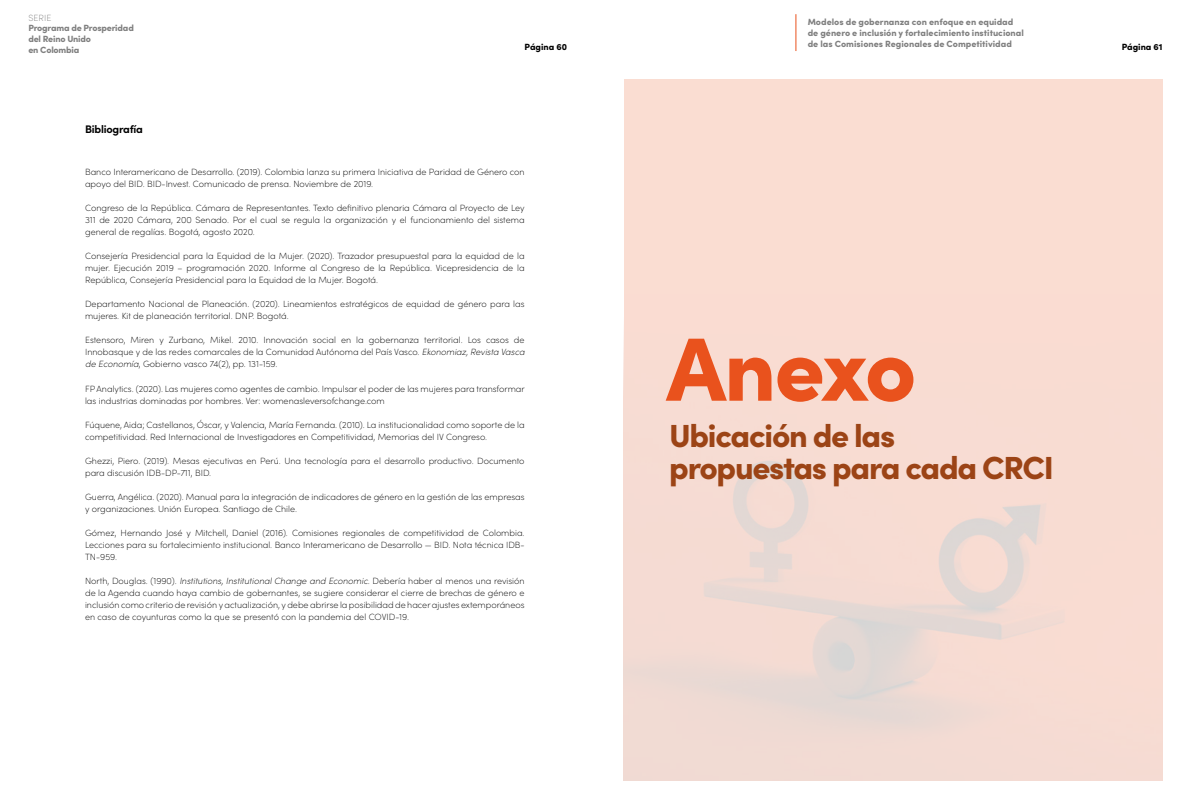
<style>
.page{position:relative;width:1191px;height:794px;background:#fff}
.page>*{position:absolute;margin:0;border:0;box-sizing:border-box;transform-origin:0 0}
.t1{font:900 90px "Sofia Pro";letter-spacing:-.035em;color:#e9521d}
.t2{font:900 32px/32px "Sofia Pro";letter-spacing:-.04em;color:#9c4416}
.t3{font:700 11px "Sofia Pro";letter-spacing:-.02em;color:#000}
.t4{font:200 9px/12px "Sofia Pro";color:#000}
.t5{font:900 9px/10.8px "Sofia Pro";color:#808080}
.t6{font:900 9px/10.8px "Sofia Pro";letter-spacing:-.02em;color:#808080}
.t7{font:900 9px "Sofia Pro";color:#000}
.t8{font:200 9px "Sofia Pro";letter-spacing:.01em;color:#808080}
.s1{font-style:italic}
</style>
<div class="page">
<hr style="left:795px;top:14px;width:1px;height:37px;background:#e9521d">
<div style="left:624px;top:79px;width:538px;height:701px;background:#fadcd2"></div>
<img style="left:624px;top:461px;width:440px;height:276px">
<p class="t8" style="left:28px;top:11px;width:25px">SERIE</p>
<p class="t6" style="left:28px;top:22px;width:107px">Programa de Prosperidad del Reino Unido<br>en Colombia</p>
<p class="t7" style="left:524px;top:40px;width:44px">Página 60</p>
<p class="t3" style="left:85px;top:120px;width:59px">Bibliografía</p>
<p class="t4" style="left:85px;top:166px;width:441px">Banco Interamericano de Desarrollo. (2019). Colombia lanza su primera Iniciativa de Paridad de Género con apoyo del BID. BID-Invest. Comunicado de prensa. Noviembre de 2019.</p>
<p class="t4" style="left:85px;top:202px;width:441px;text-align:justify">Congreso de la República. Cámara de Representantes. Texto definitivo plenaria Cámara al Proyecto de Ley 311 de 2020 Cámara, 200 Senado. Por el cual se regula la organización y el funcionamiento del sistema general de regalías. Bogotá, agosto 2020.</p>
<p class="t4" style="left:85px;top:250px;width:441px;text-align:justify">Consejería Presidencial para la Equidad de la Mujer. (2020). Trazador presupuestal para la equidad de la mujer. Ejecución 2019 – programación 2020. Informe al Congreso de la República. Vicepresidencia de la República, Consejería Presidencial para la Equidad de la Mujer. Bogotá.</p>
<p class="t4" style="left:85px;top:298px;width:441px">Departamento Nacional de Planeación. (2020). Lineamientos estratégicos de equidad de género para las mujeres. Kit de planeación territorial. DNP. Bogotá.</p>
<p class="t4" style="left:85px;top:334px;width:441px;text-align:justify">Estensoro, Miren y Zurbano, Mikel. 2010. Innovación social en la gobernanza territorial. Los casos de Innobasque y de las redes comarcales de la Comunidad Autónoma del País Vasco. <span class="s1">Ekonomiaz, Revista Vasca de Economía</span>, Gobierno vasco 74(2), pp. 131-159.</p>
<p class="t4" style="left:85px;top:382px;width:441px">FP Analytics. (2020). Las mujeres como agentes de cambio. Impulsar el poder de las mujeres para transformar las industrias dominadas por hombres. Ver: womenasleversofchange.com</p>
<p class="t4" style="left:85px;top:418px;width:441px">Fúquene, Aida; Castellanos, Óscar, y Valencia, María Fernanda. (2010). La institucionalidad como soporte de la competitividad. Red Internacional de Investigadores en Competitividad, Memorias del IV Congreso.</p>
<p class="t4" style="left:85px;top:454px;width:441px">Ghezzi, Piero. (2019). Mesas ejecutivas en Perú. Una tecnología para el desarrollo productivo. Documento para discusión IDB-DP-711, BID.</p>
<p class="t4" style="left:85px;top:490px;width:441px">Guerra, Angélica. (2020). Manual para la integración de indicadores de género en la gestión de las empresas y organizaciones. Unión Europea. Santiago de Chile.</p>
<p class="t4" style="left:85px;top:526px;width:441px;text-align:justify">Gómez, Hernando José y Mitchell, Daniel (2016). Comisiones regionales de competitividad de Colombia.<br>Lecciones para su fortalecimiento institucional. Banco Interamericano de Desarrollo — BID. Nota técnica IDB-TN-959.</p>
<p class="t4" style="left:85px;top:574px;width:441px;text-align:justify">North, Douglas. (1990). <span class="s1">Institutions, Institutional Change and Economic.</span> Debería haber al menos una revisión de la Agenda cuando haya cambio de gobernantes, se sugiere considerar el cierre de brechas de género e inclusión como criterio de revisión y actualización, y debe abrirse la posibilidad de hacer ajustes extemporáneos en caso de coyunturas como la que se presentó con la pandemia del COVID-19.</p>
<p class="t5" style="left:807px;top:16px;width:218px">Modelos de gobernanza con enfoque en equidad de género e inclusión y fortalecimiento institucional de las Comisiones Regionales de Competitividad</p>
<p class="t7" style="left:1121px;top:40px;width:42px">Página 61</p>
<h1 class="t1" style="left:666px;top:298px;width:252px">Anexo</h1>
<h2 class="t2" style="left:669px;top:417px;width:386px">Ubicación de las propuestas para cada CRCI</h2>
</div>
